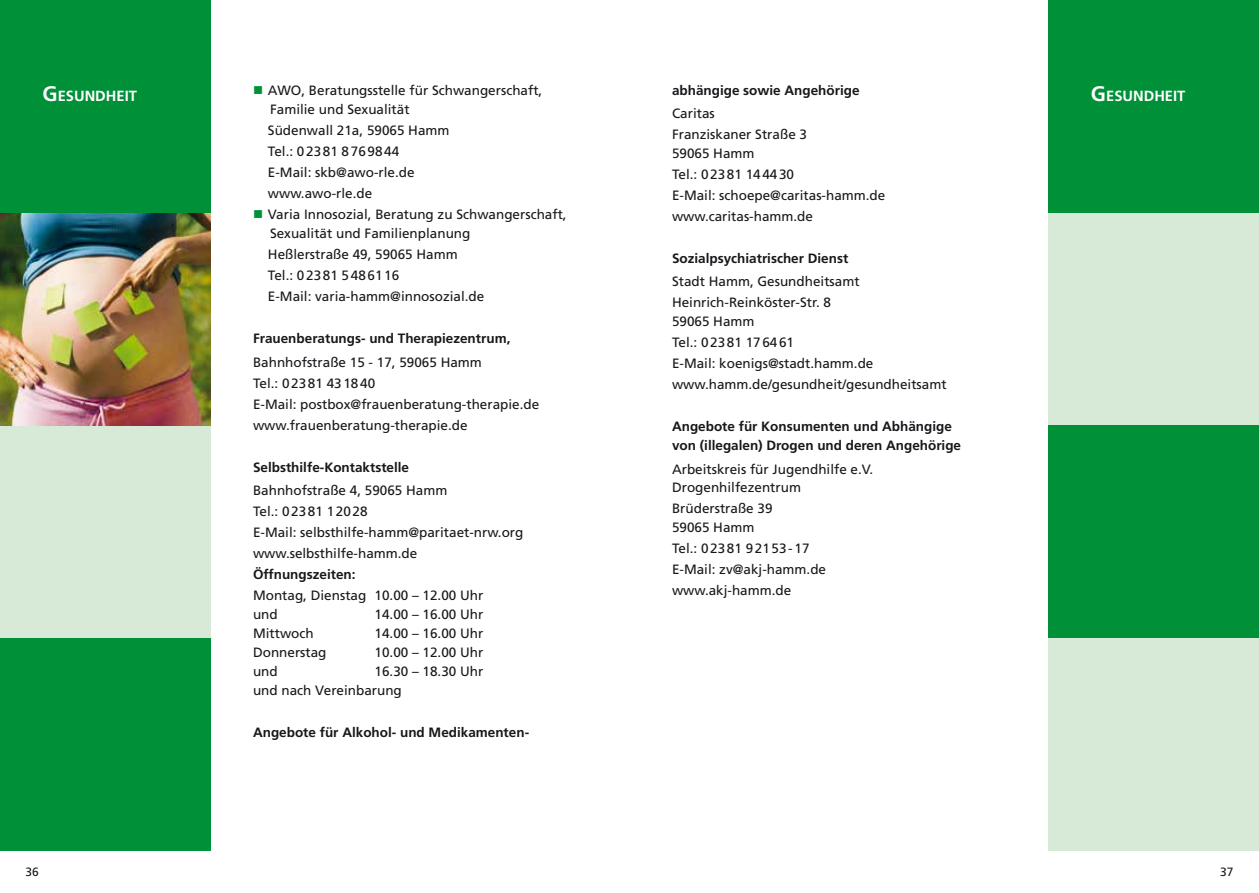
<style>
.page{position:relative;width:1259px;height:893px;background:#fff}
.page>*{position:absolute;margin:0;border:0;box-sizing:border-box;transform-origin:0 0}
.t1{font:700 14.7px "Frutiger";color:#fff}
.t2{font:13.5px/21px "Frutiger";color:#1a171c}
.t3{font:700 13.5px/18.9px "Frutiger";color:#1a171c}
.t4{font:12px "Frutiger";color:#1a171c}
.s1{color:#009037}
.s2{font-size:21px}
</style>
<div class="page">
<div style="left:0;top:0;width:210px;height:850px;background:#d7ead7"></div>
<div style="left:1048px;top:0;width:211px;height:850px;background:#d7ead7"></div>
<div style="left:1048px;top:425px;width:211px;height:213px;background:#009037"></div>
<img style="left:0;top:213px;width:210px;height:212px">
<div style="left:0;top:0;width:210px;height:213px;background:#009037"></div>
<div style="left:0;top:638px;width:210px;height:212px;background:#009037"></div>
<div style="left:1048px;top:0;width:211px;height:213px;background:#009037"></div>
<p class="t3" style="left:672px;top:81px;width:189px">abhängige sowie Angehörige</p>
<p class="t2" style="left:672px;top:103px;width:137px">Caritas<br>Franziskaner Straße 3</p>
<p class="t2" style="left:672px;top:143px;width:215px">59065 Hamm<br>Tel.: 02381 144430<br>E-Mail: schoepe@caritas-hamm.de www.caritas-hamm.de</p>
<p class="t3" style="left:672px;top:249px;width:178px">Sozialpsychiatrischer Dienst</p>
<p class="t2" style="left:672px;top:271px;width:189px">Stadt Hamm, Gesundheitsamt<br>Heinrich-Reinköster-Str. 8</p>
<p class="t2" style="left:672px;top:311px;width:276px">59065 Hamm<br>Tel.: 02381 176461<br>E-Mail: koenigs@stadt.hamm.de www.hamm.de/gesundheit/gesundheitsamt</p>
<p class="t3" style="left:672px;top:417px;width:291px">Angebote für Konsumenten und Abhängige von (illegalen) Drogen und deren Angehörige</p>
<p class="t2" style="left:672px;top:459px;width:203px;line-height:18.9px">Arbeitskreis für Jugendhilfe e.V.<br>Drogenhilfezentrum</p>
<p class="t2" style="left:672px;top:499px;width:102px;line-height:18.9px">Brüderstraße 39<br>59065 Hamm</p>
<p class="t2" style="left:672px;top:538px;width:156px">Tel.: 02381 92153-17<br>E-Mail: zv@akj-hamm.de www.akj-hamm.de</p>
<p class="t2" style="left:270px;top:81px;width:274px;line-height:18.9px;text-indent:-17px"><span class="s1">■</span> AWO, Beratungsstelle für Schwangerschaft,<br>Familie und Sexualität</p>
<p class="t2" style="left:268px;top:120px;width:183px">Südenwall 21a, 59065 Hamm<br>Tel.: 02381 8769844<br>E-Mail: skb@awo-rle.de www.awo-rle.de</p>
<p class="t2" style="left:270px;top:205px;width:298px;line-height:18.9px;text-indent:-17px"><span class="s1">■</span> Varia Innosozial, Beratung zu Schwangerschaft,<br>Sexualität und Familienplanung</p>
<p class="t2" style="left:268px;top:244px;width:218px">Heßlerstraße 49, 59065 Hamm<br>Tel.: 02381 5486116<br>E-Mail: varia-hamm@innosozial.de</p>
<p class="t3" style="left:253px;top:329px;width:259px">Frauenberatungs- und Therapiezentrum,</p>
<p class="t2" style="left:253px;top:351px;width:288px">Bahnhofstraße 15 - 17, 59065 Hamm<br>Tel.: 02381 431840<br>E-Mail: postbox@frauenberatung-therapie.de www.frauenberatung-therapie.de</p>
<p class="t3" style="left:253px;top:458px;width:158px">Selbsthilfe-Kontaktstelle</p>
<p class="t2" style="left:253px;top:480px;width:272px">Bahnhofstraße 4, 59065 Hamm<br>Tel.: 02381 12028<br>E-Mail: selbsthilfe-hamm@paritaet-nrw.org www.selbsthilfe-hamm.de</p>
<p class="t3" style="left:253px;top:565px;width:104px">Öffnungszeiten:</p>
<p class="t2" style="left:253px;top:586px;width:232px;line-height:18.9px">Montag, Dienstag 10.00 – 12.00 Uhr und</p>
<p class="t1" style="left:43px;top:87px;width:96px"><span class="s2">G</span> ESUNDHEIT</p>
<p class="t1" style="left:1091px;top:87px;width:96px"><span class="s2">G</span> ESUNDHEIT</p>
<p class="t2" style="left:374px;top:604px;width:110px">14.00 – 16.00 Uhr</p>
<p class="t2" style="left:253px;top:623px;width:62px">Mittwoch</p>
<p class="t2" style="left:374px;top:623px;width:110px">14.00 – 16.00 Uhr</p>
<p class="t2" style="left:253px;top:642px;width:75px">Donnerstag</p>
<p class="t2" style="left:374px;top:642px;width:110px">10.00 – 12.00 Uhr</p>
<p class="t2" style="left:253px;top:660px;width:26px">und</p>
<p class="t2" style="left:253px;top:661px;width:232px;line-height:18.9px;text-indent:122px">16.30 – 18.30 Uhr und nach Vereinbarung</p>
<p class="t3" style="left:253px;top:722px;width:278px">Angebote für Alkohol- und Medikamenten-</p>
<p class="t4" style="left:26px;top:864px;width:15px">36</p>
<p class="t4" style="left:1220px;top:864px;width:15px">37</p>
</div>
